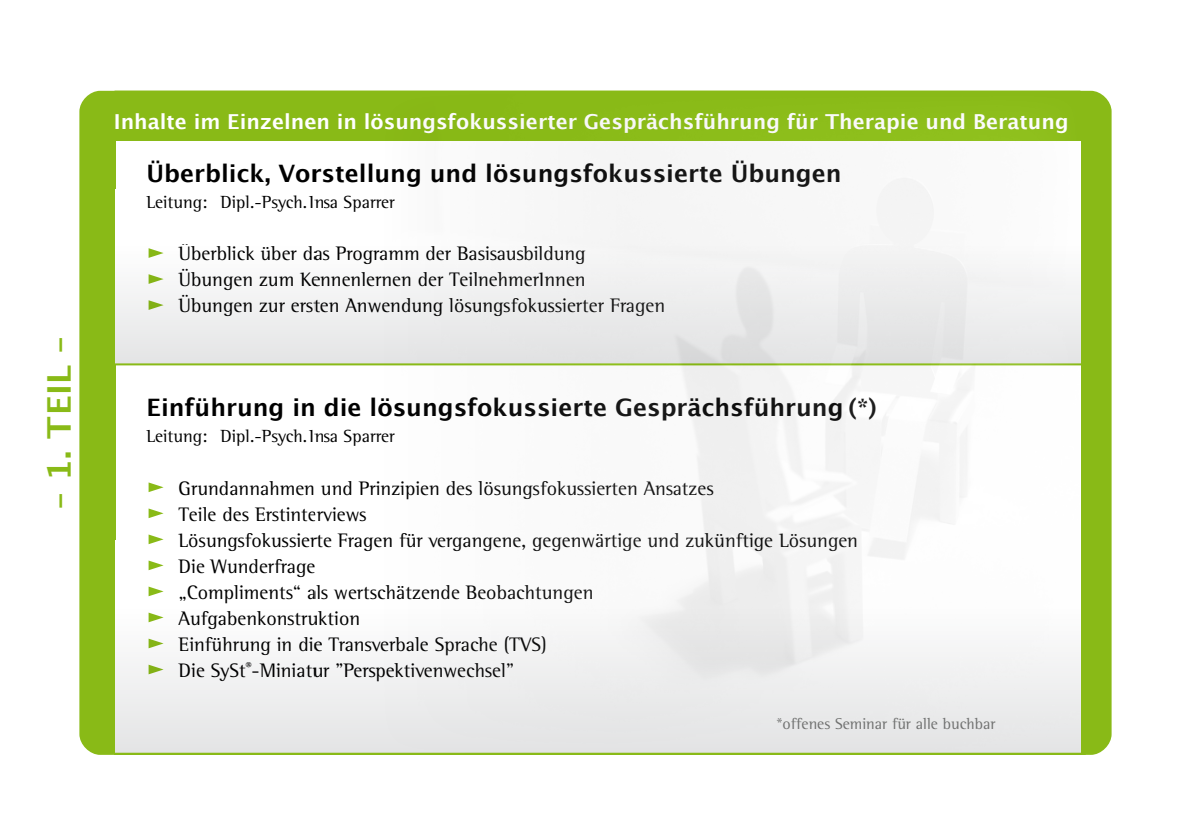
<style>
.page{position:relative;width:1191px;height:840px;background:#fff}
.page>*{position:absolute;margin:0;border:0;box-sizing:border-box;transform-origin:0 0}
.t1{font:700 32.6px "Lucida Grande";color:#89ba17}
.t2{font:700 24px "Lucida Grande";color:#000}
.t3{font:700 20.6px "Lucida Grande";color:#fff}
.t4{font:20px/26px "Rotis Semi Serif";color:#000}
.t5{font:18px "Rotis Semi Serif";color:#000}
.t6{font:16px "Rotis Semi Serif";color:#656665}
</style>
<div class="page">
<div style="left:79px;top:91px;width:1032px;height:663px;background:#89ba17;border-radius:21px"></div>
<div style="left:116px;top:140px;width:964px;height:585px;background:#fff"></div>
<div style="left:116px;top:190px;width:964px;height:174px;background:linear-gradient(to bottom,#fff,#e6e7e7)"></div>
<svg style="left:149px;top:248px;width:15px;height:10px"></svg>
<svg style="left:149px;top:274px;width:15px;height:10px"></svg>
<svg style="left:149px;top:300px;width:15px;height:10px"></svg>
<div style="left:116px;top:540px;width:964px;height:212px;background:linear-gradient(to bottom,#fff,#e6e7e8)"></div>
<svg style="left:149px;top:482px;width:15px;height:10px"></svg>
<svg style="left:149px;top:508px;width:15px;height:10px"></svg>
<svg style="left:149px;top:534px;width:15px;height:10px"></svg>
<svg style="left:149px;top:560px;width:15px;height:10px"></svg>
<svg style="left:149px;top:586px;width:15px;height:10px"></svg>
<svg style="left:149px;top:612px;width:15px;height:10px"></svg>
<svg style="left:149px;top:638px;width:15px;height:10px"></svg>
<svg style="left:149px;top:664px;width:15px;height:10px"></svg>
<hr style="left:114px;top:363px;width:969px;height:2px;background:#89ba17">
<img style="left:316px;top:140px;width:765px;height:613px">
<h1 class="t1" style="left:40px;top:509px;width:174px;rotate:-90deg">– 1. TEIL –</h1>
<p class="t3" style="left:114px;top:110px;width:956px">Inhalte im Einzelnen in lösungsfokussierter Gesprächsführung für Therapie und Beratung</p>
<p class="t2" style="left:147px;top:160px;width:696px">Überblick, Vorstellung und lösungsfokussierte Übungen</p>
<p class="t5" style="left:147px;top:191px;width:250px">Leitung: Dipl.-Psych.Insa Sparrer</p>
<p class="t4" style="left:179px;top:240px;width:488px">Überblick über das Programm der Basisausbildung<br>Übungen zum Kennenlernen der TeilnehmerInnen<br>Übungen zur ersten Anwendung lösungsfokussierter Fragen</p>
<p class="t2" style="left:147px;top:394px;width:732px">Einführung in die lösungsfokussierte Gesprächsführung (*)</p>
<p class="t5" style="left:147px;top:425px;width:250px">Leitung: Dipl.-Psych.Insa Sparrer</p>
<p class="t4" style="left:179px;top:474px;width:681px">Grundannahmen und Prinzipien des lösungsfokussierten Ansatzes<br>Teile des Erstinterviews<br>Lösungsfokussierte Fragen für vergangene, gegenwärtige und zukünftige Lösungen Die Wunderfrage<br>„Compliments“ als wertschätzende Beobachtungen<br>Aufgabenkonstruktion<br>Einführung in die Transverbale Sprache (TVS)<br>Die SySt<sup>®</sup>-Miniatur "Perspektivenwechsel"</p>
<p class="t6" style="left:777px;top:713px;width:220px">*offenes Seminar für alle buchbar</p>
</div>
